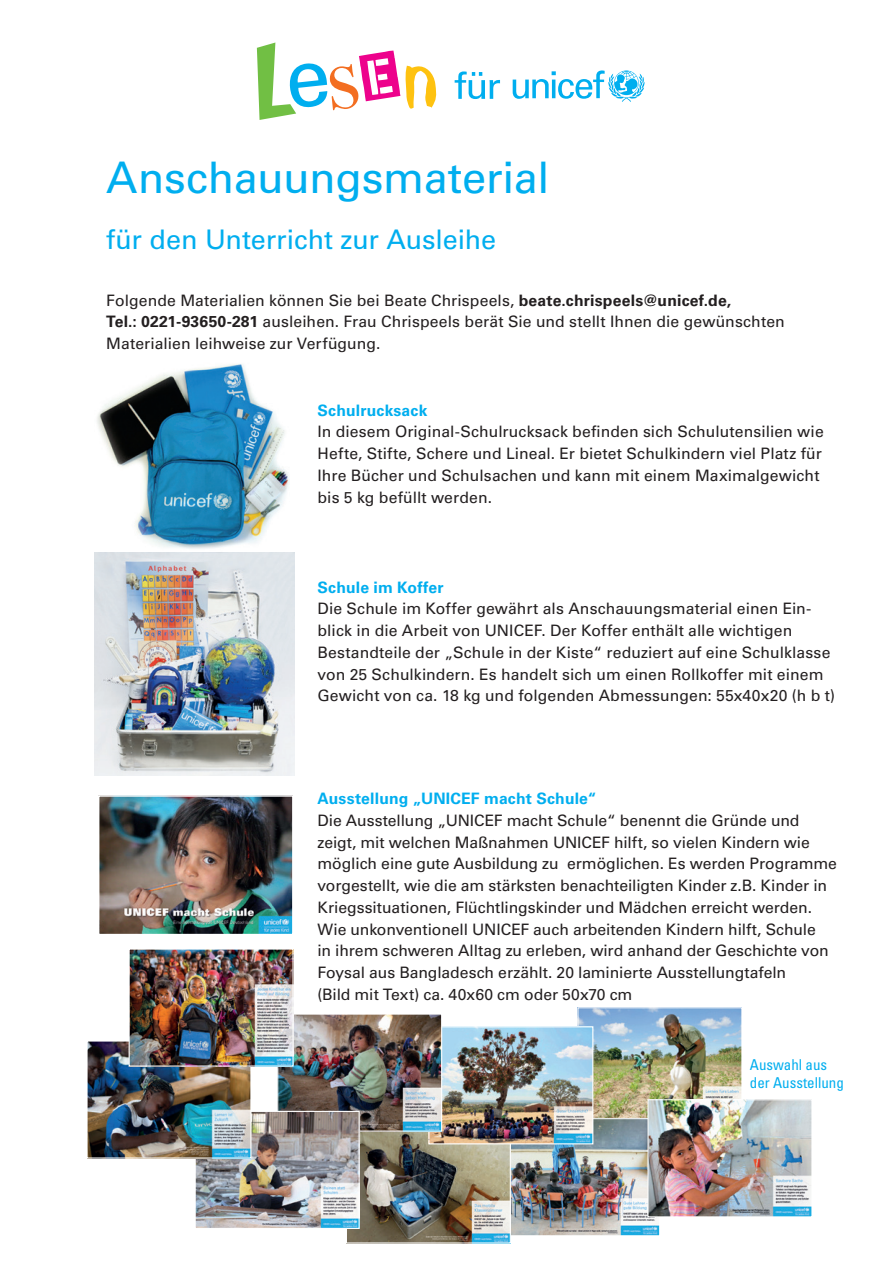
<style>
.page{position:relative;width:893px;height:1263px;background:#fff}
.page>*{position:absolute;margin:0;border:0;box-sizing:border-box;transform-origin:0 0}
._01-Headlines{font:43.5px "Univers LT Std";letter-spacing:-.01em;color:#00aeef}
._01-Headlines-2{font:27px "Univers LT Std";letter-spacing:-.005em;color:#00aeef}
.t1{font:15.75px/21.8px "Univers LT Std";color:#231f20}
.t2{font:700 15.75px "Univers LT Std";letter-spacing:.01em;color:#00aeef}
.t3{font:condensed 15px/18px "Univers LT Std";color:#00aeef}
.s1{font-weight:700}
</style>
<div class="page">
<img style="left:580px;top:1009px;width:160px;height:109px">
<div style="left:578px;top:1007px;width:164px;height:118px;border:1px solid #fff"></div>
<img style="left:511px;top:1120px;width:147px;height:114px">
<div style="left:495px;top:1118px;width:165px;height:118px;border:1px solid #fff"></div>
<img style="left:348px;top:1132px;width:161px;height:109px">
<div style="left:346px;top:1125px;width:165px;height:118px;border:1px solid #fff"></div>
<img style="left:430px;top:1028px;width:161px;height:114px">
<div style="left:428px;top:1026px;width:165px;height:118px;border:1px solid #fff"></div>
<img style="left:650px;top:1101px;width:160px;height:114px">
<div style="left:648px;top:1099px;width:164px;height:118px;border:1px solid #fff"></div>
<img style="left:279px;top:1015px;width:161px;height:115px">
<div style="left:277px;top:1013px;width:165px;height:119px;border:1px solid #fff"></div>
<img style="left:197px;top:1113px;width:161px;height:114px">
<div style="left:195px;top:1111px;width:165px;height:118px;border:1px solid #fff"></div>
<img style="left:88px;top:1042px;width:161px;height:114px">
<div style="left:86px;top:1040px;width:165px;height:118px;border:1px solid #fff"></div>
<img style="left:131px;top:950px;width:161px;height:115px">
<div style="left:129px;top:948px;width:165px;height:119px;border:1px solid #fff"></div>
<img style="left:94px;top:364px;width:201px;height:193px">
<svg style="left:455px;top:71px;width:45px;height:28px"></svg>
<svg style="left:513px;top:70px;width:132px;height:32px"></svg>
<svg style="left:257px;top:43px;width:180px;height:77px"></svg>
<img style="left:94px;top:553px;width:200px;height:222px">
<img style="left:101px;top:798px;width:190px;height:134px">
<div style="left:98px;top:795px;width:196px;height:140px;border:2px solid #fff"></div>
<p class="_01-Headlines" style="left:106px;top:152px;width:445px">Anschauungsmaterial</p>
<p class="_01-Headlines-2" style="left:106px;top:223px;width:391px">für den Unterricht zur Ausleihe</p>
<p class="t1" style="left:106px;top:289px;width:680px">Folgende Materialien können Sie bei Beate Chrispeels, <span class="s1">beate.chrispeels@unicef.de,<br>Tel.: 0221-93650-281</span> ausleihen. Frau Chrispeels berät Sie und stellt Ihnen die gewünschten<br>Materialien leihweise zur Verfügung.</p>
<p class="t2" style="left:317px;top:401px;width:111px">Schulrucksack</p>
<p class="t1" style="left:317px;top:421px;width:508px">In diesem Original-Schulrucksack befinden sich Schulutensilien wie Hefte, Stifte, Schere und Lineal. Er bietet Schulkindern viel Platz für Ihre Bücher und Schulsachen und kann mit einem Maximalgewicht bis 5 kg befüllt werden.</p>
<p class="t2" style="left:317px;top:578px;width:128px">Schule im Koffer</p>
<p class="t1" style="left:317px;top:598px;width:519px">Die Schule im Koffer gewährt als Anschauungsmaterial einen Ein&shy;blick in die Arbeit von UNICEF. Der Koffer enthält alle wichtigen Bestandteile der „Schule in der Kiste“ reduziert auf eine Schulklasse von 25 Schulkindern. Es handelt sich um einen Rollkoffer mit einem Gewicht von ca. 18 kg und folgenden Abmessungen: 55x40x20 (h b t)</p>
<p class="t2" style="left:317px;top:789px;width:281px">Ausstellung „UNICEF macht Schule“</p>
<p class="t1" style="left:317px;top:809px;width:521px">Die Ausstellung „UNICEF macht Schule“ benennt die Gründe und zeigt, mit welchen Maßnahmen UNICEF hilft, so vielen Kindern wie möglich eine gute Ausbildung zu ermöglichen. Es werden Programme vorgestellt, wie die am stärksten benachteiligten Kinder z.B. Kinder in Kriegssituationen, Flüchtlingskinder und Mädchen erreicht werden.<br>Wie unkonventionell UNICEF auch arbeitenden Kindern hilft, Schule<br>in ihrem schweren Alltag zu erleben, wird anhand der Geschichte von Foysal aus Bangladesch erzählt. 20 laminierte Ausstellungtafeln<br>(Bild mit Text) ca. 40x60 cm oder 50x70 cm</p>
<p class="t3" style="left:750px;top:1055px;width:96px">Auswahl aus der Ausstellung</p>
</div>
